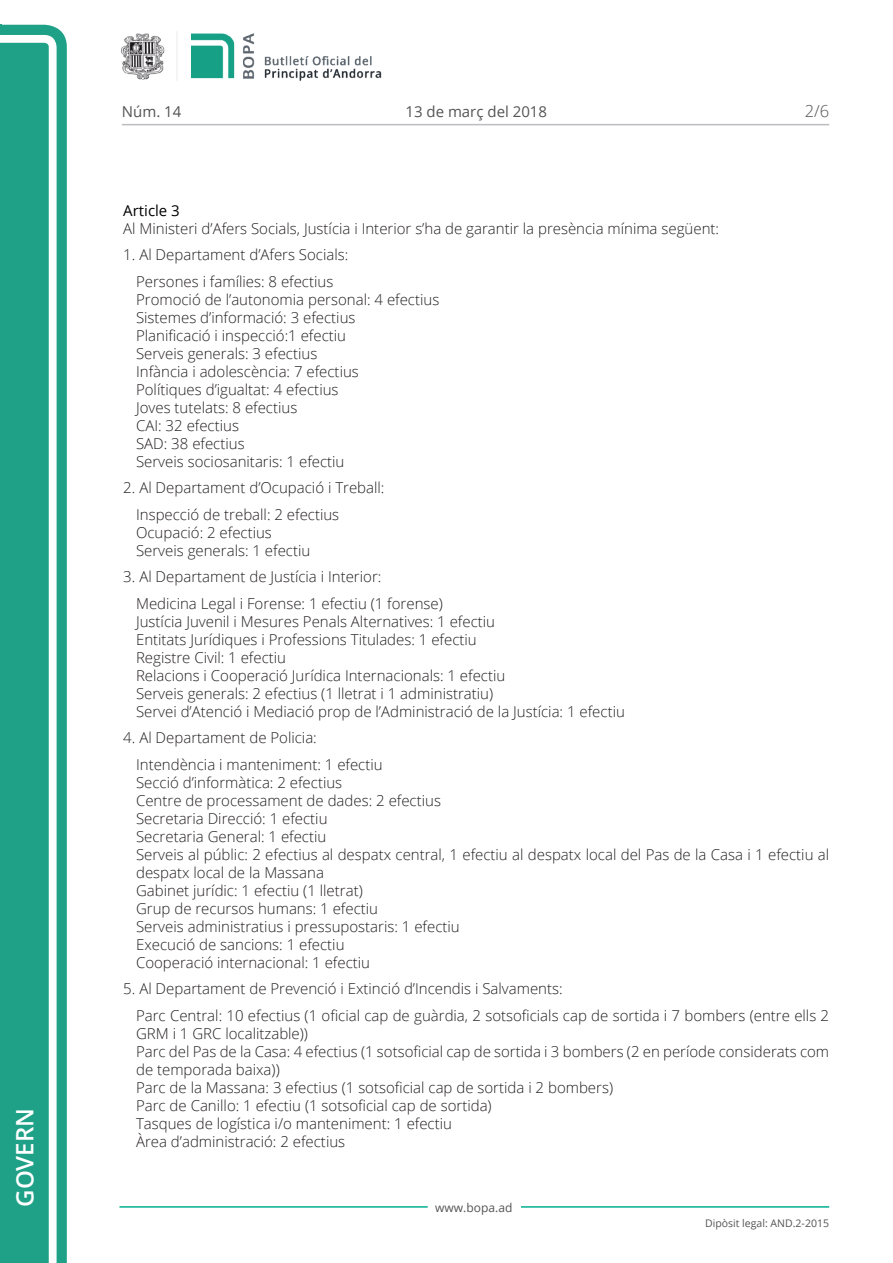
<style>
.page{position:relative;width:893px;height:1263px;background:#fff}
.page>*{position:absolute;margin:0;border:0;box-sizing:border-box;transform-origin:0 0}
.t1{font:600 24px "Open Sans";color:#fff}
.t2{font:300 16.5px "Open Sans";color:#545454}
.Body_text_NOS{font:300 15px/18px "Open Sans";color:#231f20}
.Body_text{font:300 15px "Open Sans";color:#231f20}
.Body_text_i{font:300 15px "Open Sans";color:#231f20}
.t3{font:15px "Open Sans";color:#545454}
.Titol_7{font:15px "Open Sans";color:#000}
.t4{font:12px "Open Sans";color:#545454}
.t5{font:10.5px "Open Sans";color:#545454}
</style>
<div class="page">
<svg style="left:0;top:25px;width:67px;height:1238px;fill:#1ea187"></svg>
<div style="left:0;top:43px;width:49px;height:1220px;background:#1ea187"></div>
<img style="left:122px;top:32px;width:260px;height:49px">
<hr style="left:119px;top:1206px;width:309px;height:2px;background:#00ae91">
<hr style="left:521px;top:1206px;width:308px;height:2px;background:#00ae91">
<hr style="left:122px;top:124px;width:707px;height:1px;background:#bcbdc0">
<h1 class="t1" style="left:8px;top:1207px;width:100px;rotate:-90deg">Govern</h1>
<p class="t3" style="left:122px;top:102px;width:61px">Núm. 14</p>
<p class="t3" style="left:405px;top:102px;width:143px">13 de març del 2018</p>
<p class="t2" style="left:805px;top:100px;width:26px">2/6</p>
<p class="Titol_7" style="left:123px;top:200px;width:58px">Article 3</p>
<p class="Body_text" style="left:123px;top:218px;width:597px">Al Ministeri d’Afers Socials, Justícia i Interior s’ha de garantir la presència mínima següent:</p>
<p class="Body_text" style="left:123px;top:244px;width:227px">1. Al Departament d’Afers Socials:</p>
<p class="Body_text_NOS" style="left:136px;top:272px;width:199px">Persones i famílies: 8 efectius</p>
<p class="Body_text_NOS" style="left:136px;top:290px;width:305px">Promoció de l’autonomia personal: 4 efectius</p>
<p class="Body_text_NOS" style="left:136px;top:308px;width:221px">Sistemes d’informació: 3 efectius</p>
<p class="Body_text_NOS" style="left:136px;top:326px;width:212px">Planificació i inspecció:1 efectiu</p>
<p class="Body_text_NOS" style="left:136px;top:344px;width:183px">Serveis generals: 3 efectius</p>
<p class="Body_text_NOS" style="left:136px;top:362px;width:224px">Infància i adolescència: 7 efectius</p>
<p class="Body_text_NOS" style="left:136px;top:380px;width:204px">Polítiques d’igualtat: 4 efectius</p>
<p class="Body_text_NOS" style="left:136px;top:398px;width:163px">Joves tutelats: 8 efectius</p>
<p class="Body_text_NOS" style="left:136px;top:416px;width:104px">CAI: 32 efectius</p>
<p class="Body_text_NOS" style="left:136px;top:434px;width:110px">SAD: 38 efectius</p>
<p class="Body_text_i" style="left:136px;top:451px;width:210px">Serveis sociosanitaris: 1 efectiu</p>
<p class="Body_text" style="left:123px;top:477px;width:263px">2. Al Departament d’Ocupació i Treball:</p>
<p class="Body_text_NOS" style="left:136px;top:505px;width:205px">Inspecció de treball: 2 efectius</p>
<p class="Body_text_NOS" style="left:136px;top:523px;width:137px">Ocupació: 2 efectius</p>
<p class="Body_text_i" style="left:136px;top:540px;width:176px">Serveis generals: 1 efectiu</p>
<p class="Body_text" style="left:123px;top:566px;width:260px">3. Al Departament de Justícia i Interior:</p>
<p class="Body_text_NOS" style="left:136px;top:594px;width:308px">Medicina Legal i Forense: 1 efectiu (1 forense)</p>
<p class="Body_text_NOS" style="left:136px;top:612px;width:360px">Justícia Juvenil i Mesures Penals Alternatives: 1 efectiu</p>
<p class="Body_text_NOS" style="left:136px;top:630px;width:342px">Entitats Jurídiques i Professions Titulades: 1 efectiu</p>
<p class="Body_text_NOS" style="left:136px;top:648px;width:152px">Registre Civil: 1 efectiu</p>
<p class="Body_text_NOS" style="left:136px;top:666px;width:371px">Relacions i Cooperació Jurídica Internacionals: 1 efectiu</p>
<p class="Body_text_NOS" style="left:136px;top:684px;width:359px">Serveis generals: 2 efectius (1 lletrat i 1 administratiu)</p>
<p class="Body_text_i" style="left:136px;top:701px;width:490px">Servei d’Atenció i Mediació prop de l’Administració de la Justícia: 1 efectiu</p>
<p class="Body_text" style="left:123px;top:727px;width:195px">4. Al Departament de Policia:</p>
<p class="Body_text_NOS" style="left:136px;top:755px;width:248px">Intendència i manteniment: 1 efectiu</p>
<p class="Body_text_NOS" style="left:136px;top:773px;width:208px">Secció d’informàtica: 2 efectius</p>
<p class="Body_text_NOS" style="left:136px;top:791px;width:306px">Centre de processament de dades: 2 efectius</p>
<p class="Body_text_NOS" style="left:136px;top:809px;width:193px">Secretaria Direcció: 1 efectiu</p>
<p class="Body_text_NOS" style="left:136px;top:827px;width:192px">Secretaria General: 1 efectiu</p>
<p class="Body_text_NOS" style="left:136px;top:845px;width:695px">Serveis al públic: 2 efectius al despatx central, 1 efectiu al despatx local del Pas de la Casa i 1 efectiu al despatx local de la Massana</p>
<p class="Body_text_NOS" style="left:136px;top:881px;width:228px">Gabinet jurídic: 1 efectiu (1 lletrat)</p>
<p class="Body_text_NOS" style="left:136px;top:899px;width:243px">Grup de recursos humans: 1 efectiu</p>
<p class="Body_text_NOS" style="left:136px;top:917px;width:325px">Serveis administratius i pressupostaris: 1 efectiu</p>
<p class="Body_text_NOS" style="left:136px;top:935px;width:210px">Execució de sancions: 1 efectiu</p>
<p class="Body_text_i" style="left:136px;top:952px;width:235px">Cooperació internacional: 1 efectiu</p>
<p class="Body_text" style="left:123px;top:978px;width:441px">5. Al Departament de Prevenció i Extinció d’Incendis i Salvaments:</p>
<p class="Body_text_NOS" style="left:136px;top:1006px;width:695px">Parc Central: 10 efectius (1 oficial cap de guàrdia, 2 sotsoficials cap de sortida i 7 bombers (entre ells 2<br>GRM i 1 GRC localitzable))</p>
<p class="Body_text_NOS" style="left:136px;top:1042px;width:695px">Parc del Pas de la Casa: 4 efectius (1 sotsoficial cap de sortida i 3 bombers (2 en període considerats com de temporada baixa))</p>
<p class="Body_text_NOS" style="left:136px;top:1078px;width:479px">Parc de la Massana: 3 efectius (1 sotsoficial cap de sortida i 2 bombers)</p>
<p class="Body_text_NOS" style="left:136px;top:1096px;width:357px">Parc de Canillo: 1 efectiu (1 sotsoficial cap de sortida)</p>
<p class="Body_text_NOS" style="left:136px;top:1114px;width:317px">Tasques de logística i/o manteniment: 1 efectiu</p>
<p class="Body_text_i" style="left:136px;top:1131px;width:211px">Àrea d’administració: 2 efectius</p>
<p class="t4" style="left:435px;top:1199px;width:79px">www.bopa.ad</p>
<p class="t5" style="left:705px;top:1216px;width:125px">Dipòsit legal: AND.2-2015</p>
</div>
